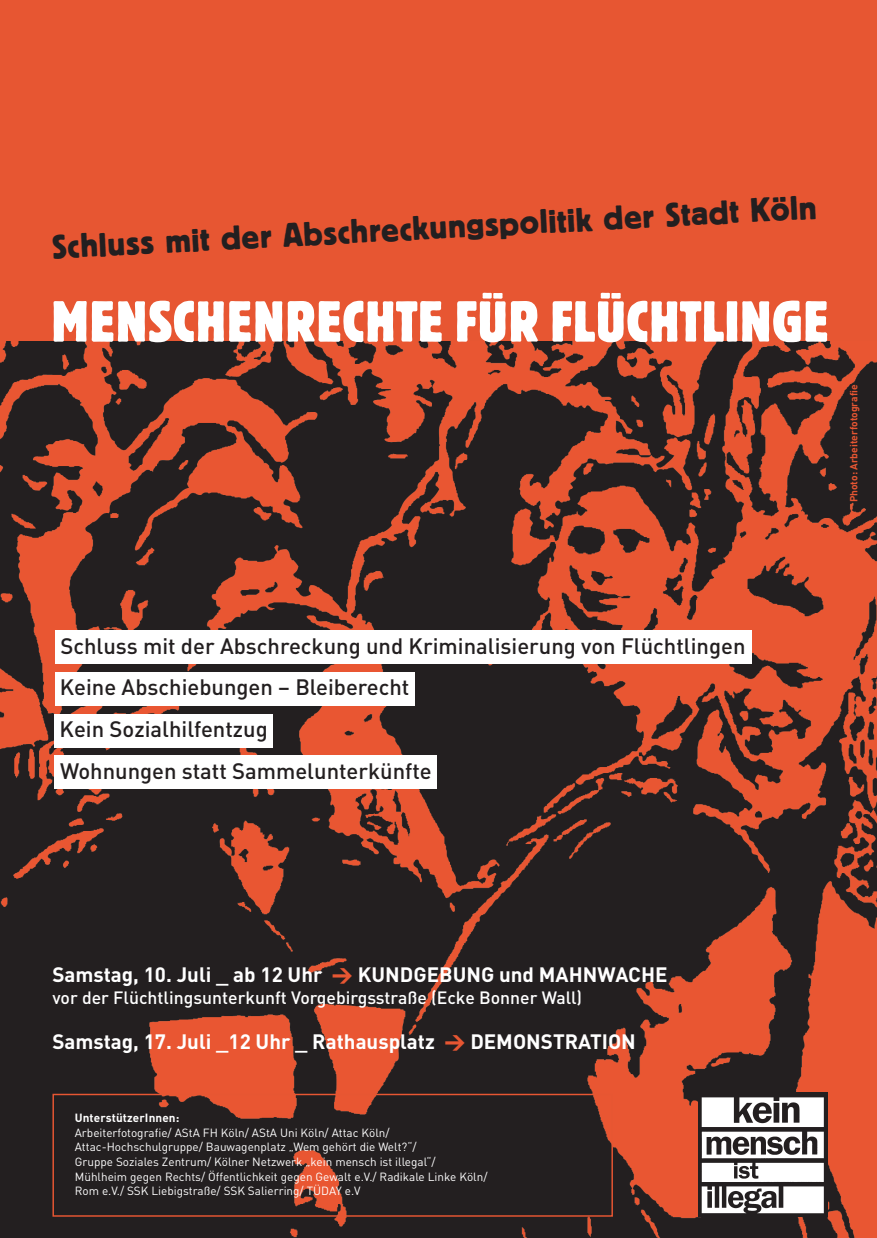
<style>
.page{position:relative;width:877px;height:1238px;background:#fff}
.page>*{position:absolute;margin:0;border:0;box-sizing:border-box;transform-origin:0 0}
.t1{font:condensed 57.3px "Block BE";letter-spacing:.02em;color:#fff}
.t2{font:33.83px "Block BE";color:#231f20}
.t3{font:500 22.05px/41.6px "DIN";color:#231f20}
.t4{font:700 20.55px "DIN";color:#fff}
.t5{font:500 17.62px "DIN";color:#fff}
.t6{font:11.77px/14.7px "DIN";color:#fff}
.t7{font:700 11.77px "DIN";letter-spacing:.01em;color:#fff}
.t8{font:700 10.27px "DIN";color:#e75632}
.s1{font-weight:900;color:#e75632}
</style>
<div class="page">
<div style="left:0;top:0;width:876px;height:1237px;background:#e75632"></div>
<img style="left:0;top:341px;width:876px;height:896px">
<div style="left:55px;top:631px;width:696px;height:33px;background:#fff"></div>
<div style="left:55px;top:672px;width:359px;height:33px;background:#fff"></div>
<div style="left:55px;top:714px;width:218px;height:33px;background:#fff"></div>
<div style="left:55px;top:755px;width:382px;height:34px;background:#fff"></div>
<img style="left:697px;top:1092px;width:130px;height:125px">
<div style="left:52px;top:1093px;width:560px;height:123px;border:1px solid #e75632"></div>
<h2 class="t2" style="left:51px;top:235px;width:766px;rotate:-3deg">Schluss mit der Abschreckungspolitik der Stadt Köln</h2>
<h1 class="t1" style="left:51px;top:301px;width:778px">MENSCHENRECHTE FÜR FLÜCHTLINGE</h1>
<p class="t8" style="left:849px;top:502px;width:119px;rotate:-90deg">Photo: Arbeiterfotografie</p>
<h3 class="t3" style="left:60px;top:627px;width:687px">Schluss mit der Abschreckung und Kriminalisierung von Flüchtlingen Keine Abschiebungen – Bleiberecht<br>Kein Sozialhilfentzug<br>Wohnungen statt Sammelunterkünfte</h3>
<h3 class="t4" style="left:52px;top:966px;width:616px">Samstag, 10. Juli _ ab 12 Uhr <span class="s1">&gt;</span> KUNDGEBUNG und MAHNWACHE</h3>
<h3 class="t5" style="left:52px;top:990px;width:531px">vor der Flüchtlingsunterkunft Vorgebirgsstraße (Ecke Bonner Wall)</h3>
<h3 class="t4" style="left:52px;top:1033px;width:584px">Samstag, 17. Juli _12 Uhr _ Rathausplatz <span class="s1">&gt;</span> DEMONSTRATION</h3>
<p class="t7" style="left:75px;top:1113px;width:106px">UnterstützerInnen:</p>
<p class="t6" style="left:75px;top:1126px;width:414px">Arbeiterfotografie/ AStA FH Köln/ AStA Uni Köln/ Attac Köln/ Attac-Hochschulgruppe/ Bauwagenplatz „Wem gehört die Welt?“/<br>Gruppe Soziales Zentrum/ Kölner Netzwerk „kein mensch ist illegal“/ Mühlheim gegen Rechts/ Öffentlichkeit gegen Gewalt e.V./ Radikale Linke Köln/ Rom e.V./ SSK Liebigstraße/ SSK Salierring/ TÜDAY e.V</p>
</div>
